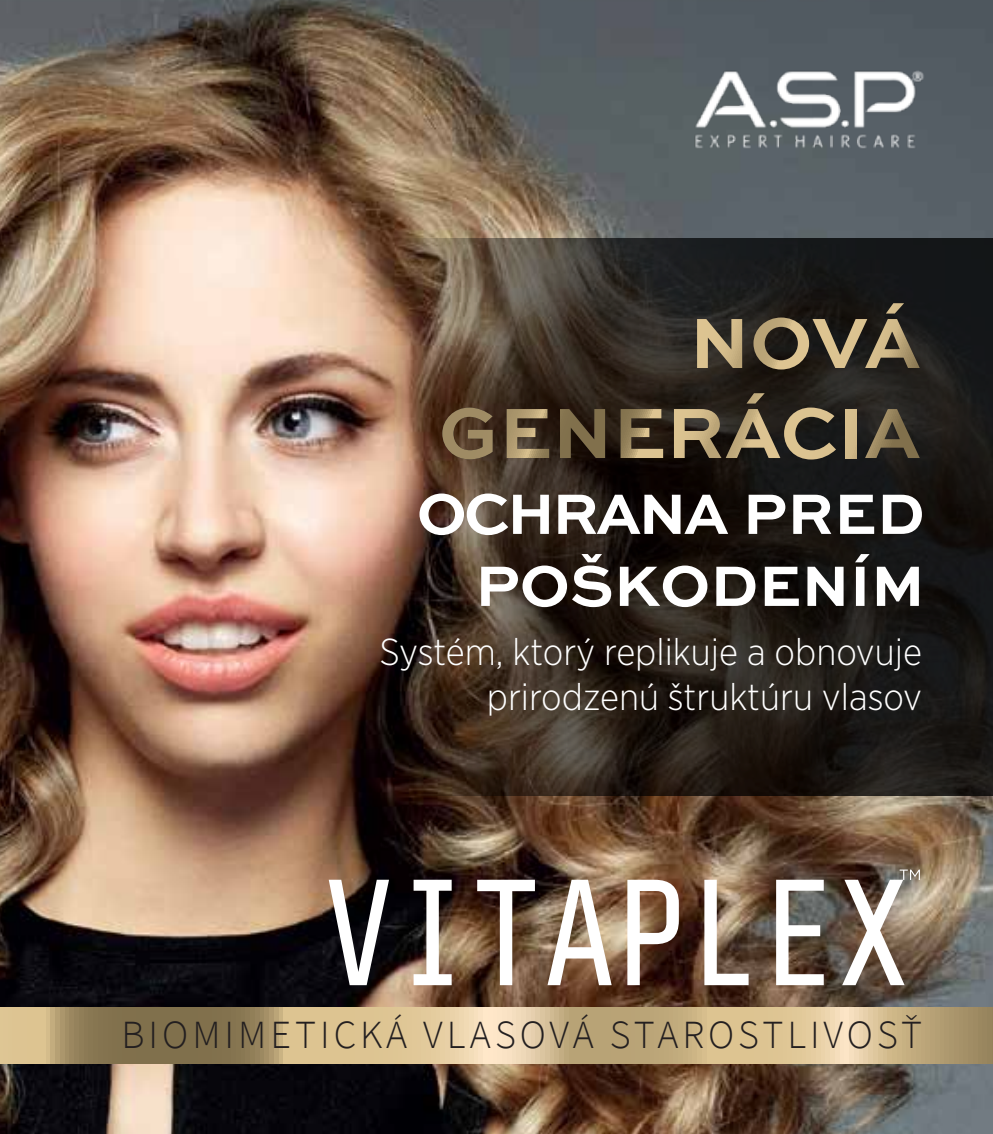
<style>
.page{position:relative;width:993px;height:1134px;background:#fff}
.page>*{position:absolute;margin:0;border:0;box-sizing:border-box;transform-origin:0 0}
.t1{font:700 60px/72px "Sweet Sans Pro";color:#fff;text-align:right}
.t2{font:300 40px "Source Sans Pro";letter-spacing:.1em;color:#231f20}
.t3{font:300 37.5px/45px "Gotham Narrow";color:#fff;text-align:right}
</style>
<div class="page">
<img style="left:0;top:0;width:992px;height:1134px">
<svg style="left:0;top:1007px;width:992px;height:57px;background:#c4ae83"></svg>
<img style="left:390px;top:238px;width:42px;height:557px">
<img style="left:432px;top:238px;width:560px;height:557px">
<svg style="left:696px;top:319px;width:46px;height:49px;background:#978766"></svg>
<svg style="left:753px;top:303px;width:166px;height:66px;background:#564d3b"></svg>
<svg style="left:442px;top:407px;width:50px;height:52px;background:#776144"></svg>
<svg style="left:506px;top:409px;width:43px;height:49px;background:#816f51"></svg>
<svg style="left:560px;top:409px;width:45px;height:49px;background:#5e4f35"></svg>
<svg style="left:620px;top:409px;width:43px;height:49px;background:#786749"></svg>
<svg style="left:673px;top:393px;width:162px;height:66px;background:#5e5340"></svg>
<div style="left:845px;top:409px;width:11px;height:49px;background:#d4bc8b"></div>
<svg style="left:864px;top:409px;width:55px;height:49px;background:#524937"></svg>
<svg style="left:328px;top:880px;width:61px;height:105px"></svg>
<svg style="left:413px;top:880px;width:38px;height:105px"></svg>
<svg style="left:477px;top:880px;width:57px;height:105px"></svg>
<svg style="left:547px;top:880px;width:64px;height:105px"></svg>
<svg style="left:627px;top:880px;width:51px;height:105px"></svg>
<svg style="left:704px;top:880px;width:44px;height:105px"></svg>
<svg style="left:775px;top:880px;width:48px;height:105px"></svg>
<svg style="left:841px;top:869px;width:78px;height:116px"></svg>
<img style="left:685px;top:0;width:246px;height:282px">
<h1 class="t1" style="left:416px;top:474px;width:509px">OCHRANA PRED<br>POŠKODENÍM</h1>
<p class="t3" style="left:379px;top:628px;width:544px">Systém, ktorý replikuje a obnovuje prirodzenú štruktúru vlasov</p>
<p class="t2" style="left:121px;top:1011px;width:801px">BIOMIMETICKÁ VLASOVÁ STAROSTLIVOSŤ</p>
</div>
